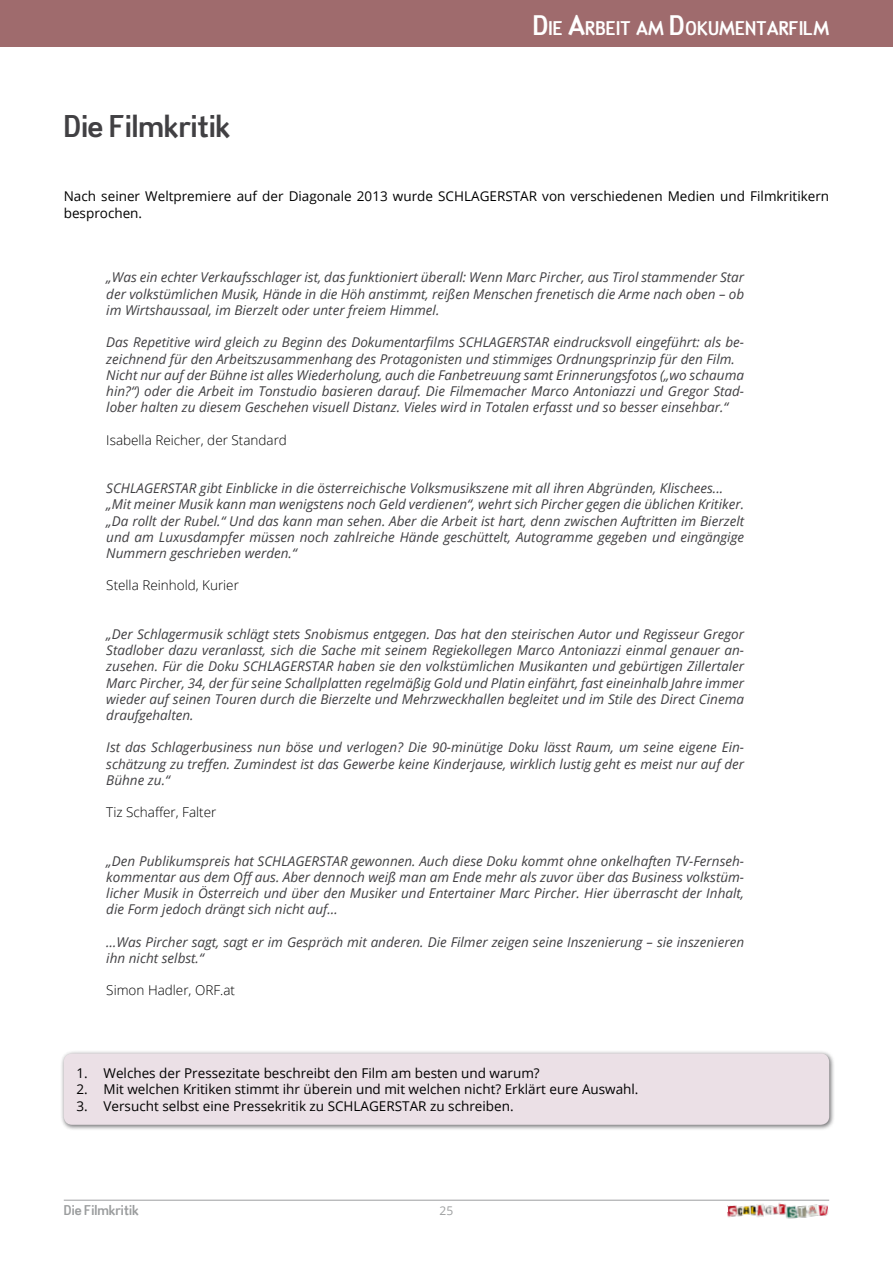
<style>
.page{position:relative;width:893px;height:1263px;background:#fff}
.page>*{position:absolute;margin:0;border:0;box-sizing:border-box;transform-origin:0 0}
.t1{font:30px "Tin Doghouse";color:#414043}
.t2{font:18.9px "Tin Doghouse";color:#fff}
.t3{font:italic 13.5px/16.2px "Open Sans";color:#414043;text-align:justify}
.t4{font:13.5px "Open Sans";color:#000}
.t5{font:300 13.5px "Open Sans";color:#000}
.t6{font:13.5px "Tin Doghouse";color:#9c9e9f}
.t7{font:12px "Open Sans";color:#9c9e9f}
.s1{font-size:27px}
</style>
<div class="page">
<hr style="left:64px;top:1200px;width:765px;height:1px;background:#9c9e9f">
<img style="left:727px;top:1200px;width:102px;height:19px">
<div style="left:60px;top:1051px;width:775px;height:80px;background:#414043;opacity:.75"></div>
<div style="left:64px;top:1053px;width:765px;height:72px;background:#ebe0e6;border-radius:9px"></div>
<div style="left:0;top:0;width:893px;height:47px;background:#9f6b6d"></div>
<h1 class="t1" style="left:64px;top:107px;width:168px">Die Filmkritik</h1>
<h2 class="t2" style="left:533px;top:16px;width:298px"><span class="s1">D</span>IE <span class="s1">A</span>RBEIT AM <span class="s1">D</span>OKUMENTARFILM</h2>
<p class="t4" style="left:64px;top:187px;width:400px">Nach seiner Weltpremiere auf der Diagonale 2013 wurde Schla</p>
<p class="t4" style="left:480px;top:187px;width:351px">gerstar von verschiedenen Medien und Filmkritikern</p>
<p class="t4" style="left:64px;top:204px;width:80px">besprochen.</p>
<p class="t3" style="left:106px;top:269px;width:639px">„Was ein echter Verkaufsschlager ist, das funktioniert überall: Wenn Marc Pircher, aus Tirol stammender Star der volkstümlichen Musik, Hände in die Höh anstimmt, reißen Menschen frenetisch die Arme nach oben – ob im Wirtshaussaal, im Bierzelt oder unter freiem Himmel.</p>
<p class="t3" style="left:106px;top:334px;width:376px">Das Repetitive wird gleich zu Beginn des Dokumentarfilms Schlagerstar</p>
<p class="t3" style="left:106px;top:334px;width:639px;text-align:left;text-indent:447px">eindrucksvoll eingeführt: als be&shy;zeichnend für den Arbeitszusammenhang des Protagonisten und stimmiges Ordnungsprinzip für den Film.<br>Nicht nur auf der Bühne ist alles Wiederholung, auch die Fanbetreuung samt Erinnerungsfotos („wo schauma hin?“) oder die Arbeit im Tonstudio basieren darauf. Die Filmemacher Marco Antoniazzi und Gregor Stad&shy;lober halten zu diesem Geschehen visuell Distanz. Vieles wird in Totalen erfasst und so besser einsehbar.“</p>
<p class="t5" style="left:106px;top:430px;width:182px">Isabella Reicher, der Standard</p>
<p class="t3" style="left:106px;top:480px;width:24px">Schlagerstar</p>
<p class="t3" style="left:106px;top:480px;width:639px;text-align:left;text-indent:94px">gibt Einblicke in die österreichische Volksmusikszene mit all ihren Abgründen, Klischees... „Mit meiner Musik kann man wenigstens noch Geld verdienen“, wehrt sich Pircher gegen die üblichen Kritiker. „Da rollt der Rubel.“ Und das kann man sehen. Aber die Arbeit ist hart, denn zwischen Auftritten im Bierzelt und am Luxusdampfer müssen noch zahlreiche Hände geschüttelt, Autogramme gegeben und eingängige Nummern geschrieben werden.“</p>
<p class="t5" style="left:106px;top:576px;width:134px">Stella Reinhold, Kurier</p>
<p class="t3" style="left:106px;top:625px;width:639px">„Der Schlagermusik schlägt stets Snobismus entgegen. Das hat den steirischen Autor und Regisseur Gregor Stadlober dazu veranlasst, sich die Sache mit seinem Regiekollegen Marco Antoniazzi einmal genauer an&shy;zusehen. Für die Doku Schlagerstar</p>
<p class="t3" style="left:106px;top:658px;width:639px;text-indent:231px">haben sie den volkstümlichen Musikanten und gebürtigen Zillertaler Marc Pircher, 34, der für seine Schallplatten regelmäßig Gold und Platin einfährt, fast eineinhalb Jahre immer wieder auf seinen Touren durch die Bierzelte und Mehrzweckhallen begleitet und im Stile des Direct Cinema draufgehalten.</p>
<p class="t3" style="left:106px;top:739px;width:639px">Ist das Schlagerbusiness nun böse und verlogen? Die 90-minütige Doku lässt Raum, um seine eigene Ein&shy;schätzung zu treffen. Zumindest ist das Gewerbe keine Kinderjause, wirklich lustig geht es meist nur auf der Bühne zu.“</p>
<p class="t5" style="left:106px;top:803px;width:112px">Tiz Schaffer, Falter</p>
<p class="t3" style="left:106px;top:852px;width:175px">„Den Publikumspreis hat Schlagerstar</p>
<p class="t3" style="left:106px;top:852px;width:639px;text-indent:245px">gewonnen. Auch diese Doku kommt ohne onkelhaften TV-Fernseh&shy;kommentar aus dem Off aus. Aber dennoch weiß man am Ende mehr als zuvor über das Business volkstüm&shy;licher Musik in Österreich und über den Musiker und Entertainer Marc Pircher. Hier überrascht der Inhalt, die Form jedoch drängt sich nicht auf…</p>
<p class="t3" style="left:106px;top:933px;width:639px">…Was Pircher sagt, sagt er im Gespräch mit anderen. Die Filmer zeigen seine Inszenierung – sie inszenieren ihn nicht selbst.“</p>
<p class="t5" style="left:106px;top:981px;width:130px">Simon Hadler, ORF.at</p>
<p class="t4" style="left:77px;top:1064px;width:465px">1. Welches der Pressezitate beschreibt den Film am besten und warum?</p>
<p class="t4" style="left:77px;top:1080px;width:563px">2. Mit welchen Kritiken stimmt ihr überein und mit welchen nicht? Erklärt eure Auswahl.</p>
<p class="t4" style="left:77px;top:1096px;width:277px">3. Versucht selbst eine Pressekritik zu Schla</p>
<p class="t4" style="left:369px;top:1096px;width:146px">ge rstar zu schreiben.</p>
<p class="t6" style="left:64px;top:1201px;width:77px">Die Filmkritik</p>
<p class="t7" style="left:440px;top:1202px;width:15px">25</p>
</div>
